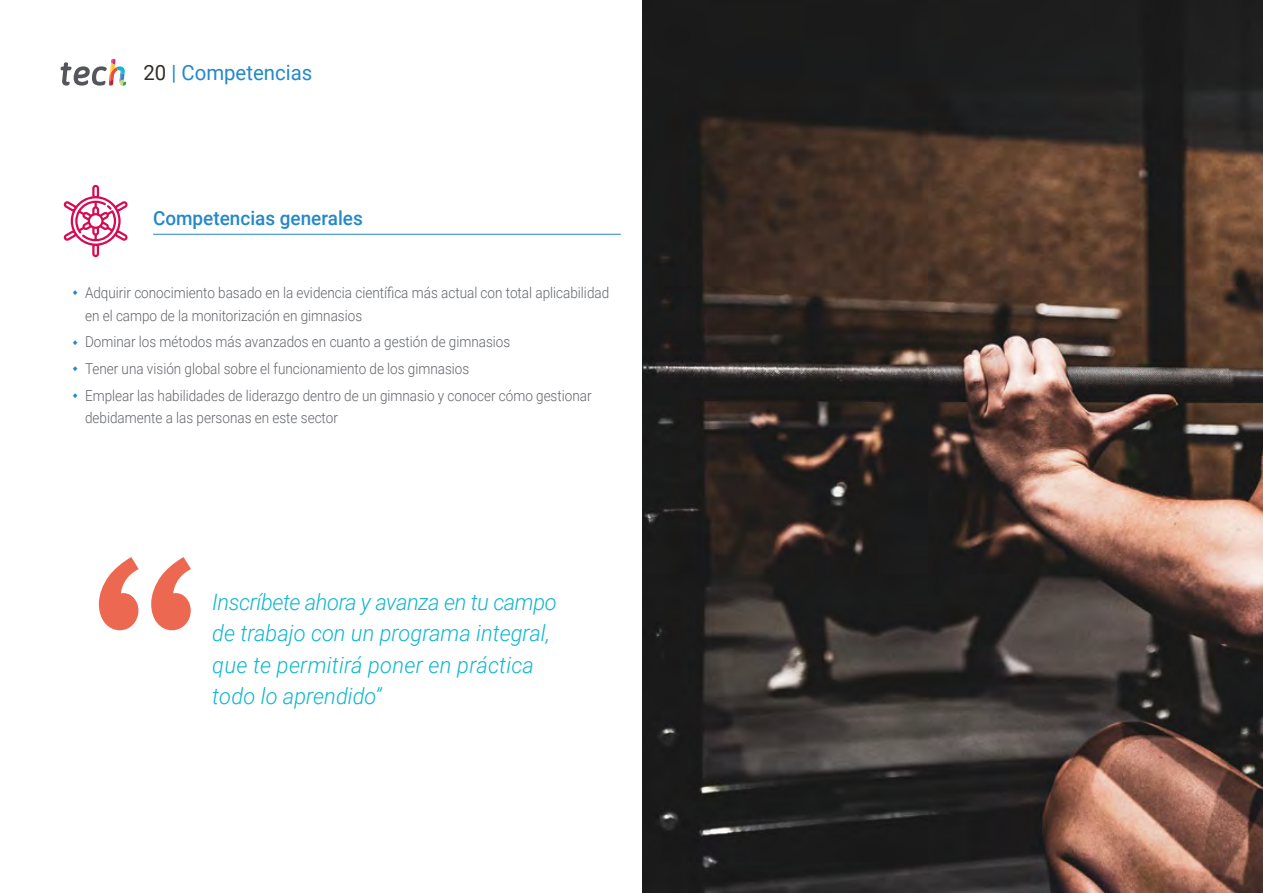
<style>
.page{position:relative;width:1263px;height:893px;background:#fff}
.page>*{position:absolute;margin:0;border:0;box-sizing:border-box;transform-origin:0 0}
.t1{font:italic 300 22.5px/31.5px "Roboto";color:#0fb6cf}
.t2{font:21px "Roboto";color:#2488c9}
.t3{font:500 19.5px "Roboto";color:#2488c9}
.t4{font:300 15px/26.7px "Roboto";color:#61646a;scale:.9 1}
.s1{color:#312e20}
</style>
<div class="page">
<hr style="left:153px;top:234px;width:468px;height:1px;background:#2488c9">
<svg style="left:63px;top:185px;width:65px;height:72px"></svg>
<svg style="left:61px;top:59px;width:65px;height:27px"></svg>
<img style="left:642px;top:0;width:621px;height:893px">
<svg style="left:99px;top:557px;width:92px;height:73px"></svg>
<h2 class="t2" style="left:144px;top:57px;width:170px"><span class="s1">20</span> | Competencias</h2>
<h3 class="t3" style="left:153px;top:205px;width:211px">Competencias generales</h3>
<p class="t4" style="left:85px;top:281px;width:584px;line-height:22.5px">Adquirir conocimiento basado en la evidencia científica más actual con total aplicabilidad en el campo de la monitorización en gimnasios</p>
<p class="t4" style="left:85px;top:328px;width:564px">Dominar los métodos más avanzados en cuanto a gestión de gimnasios<br>Tener una visión global sobre el funcionamiento de los gimnasios<br>Emplear las habilidades de liderazgo dentro de un gimnasio y conocer cómo gestionar</p>
<p class="t4" style="left:85px;top:404px;width:282px">debidamente a las personas en este sector</p>
<h1 class="t1" style="left:212px;top:585px;width:346px">Inscríbete ahora y avanza en tu campo de trabajo con un programa integral, que te permitirá poner en práctica todo lo aprendido”</h1>
</div>
